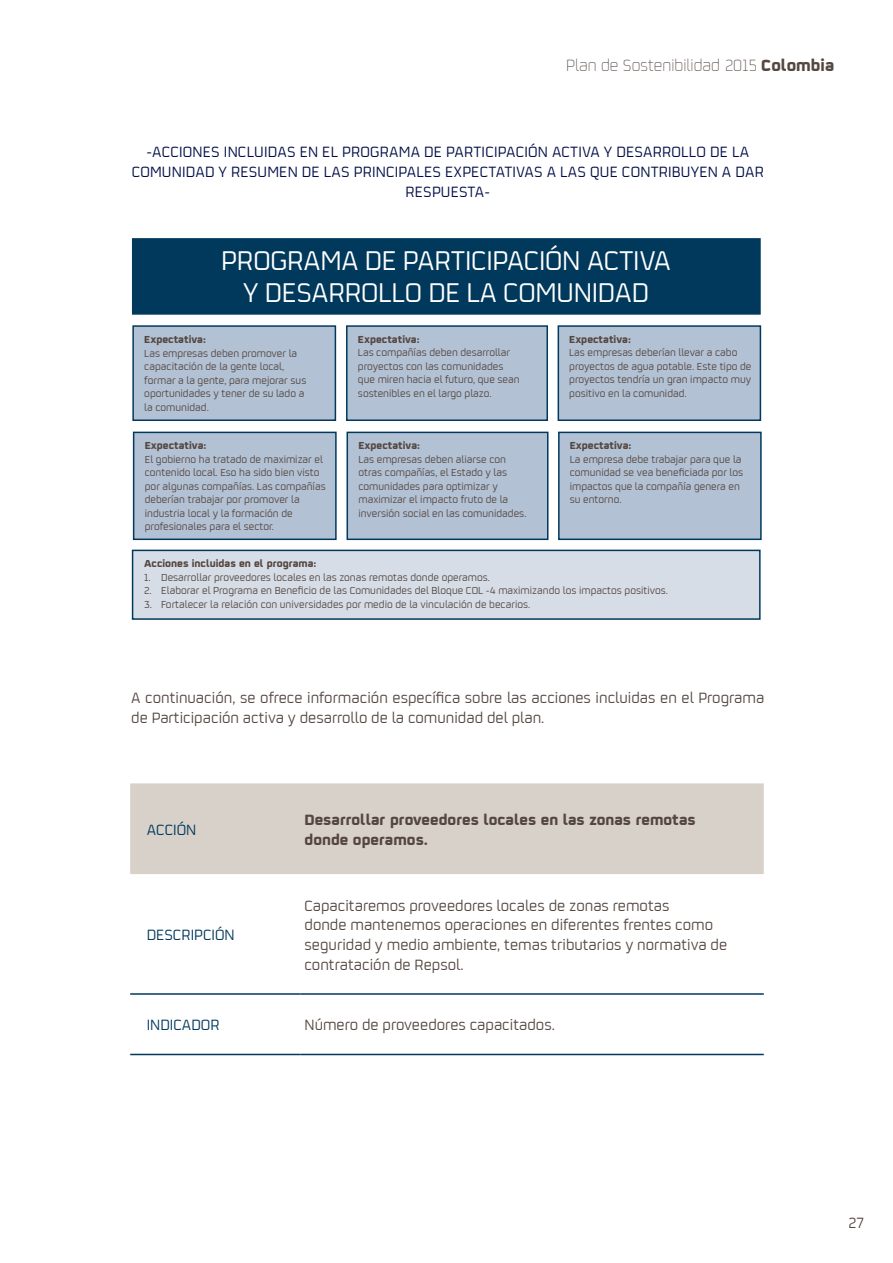
<style>
.page{position:relative;width:893px;height:1263px;background:#fff}
.page>*{position:absolute;margin:0;border:0;box-sizing:border-box;transform-origin:0 0}
.t1{font:30px "Repsol";letter-spacing:-.01em;color:#fff}
.t2{font:300 18px "Repsol";color:#544640}
.t3{font:16.5px/19.8px "Repsol";color:#544640}
.t4{font:16.5px/19.8px "Repsol";letter-spacing:.01em;color:#000d46;text-align:center}
.t5{font:700 16.5px/19.8px "Repsol";color:#544640}
.t6{font:16.5px "Repsol";color:#00395c}
.t7{font:11.25px/13.5px "Repsol";color:#544640}
.t8{font:700 11.25px "Repsol";color:#544640}
.s1{font-weight:700}
</style>
<div class="page">
<div style="left:132px;top:550px;width:629px;height:70px;background:#d6dde7;border:2px solid #00395c"></div>
<div style="left:130px;top:783px;width:634px;height:91px;background:#d7d1ca"></div>
<hr style="left:130px;top:993px;width:170px;height:2px;background:#00395c">
<hr style="left:300px;top:993px;width:464px;height:2px;background:#00395c">
<hr style="left:130px;top:1054px;width:170px;height:1px;background:#00395c">
<hr style="left:300px;top:1054px;width:464px;height:1px;background:#00395c">
<div style="left:133px;top:432px;width:204px;height:108px;background:#b2c1d3;border:2px solid #00395c"></div>
<div style="left:347px;top:432px;width:201px;height:108px;background:#b2c1d3;border:2px solid #00395c"></div>
<div style="left:558px;top:432px;width:204px;height:108px;background:#b2c1d3;border:2px solid #00395c"></div>
<div style="left:132px;top:238px;width:629px;height:77px;background:#00395c;border:2px solid #00395c"></div>
<div style="left:132px;top:325px;width:204px;height:96px;background:#b2c1d3;border:2px solid #00395c"></div>
<div style="left:346px;top:325px;width:202px;height:96px;background:#b2c1d3;border:2px solid #00395c"></div>
<div style="left:558px;top:325px;width:203px;height:96px;background:#b2c1d3;border:2px solid #00395c"></div>
<h2 class="t2" style="left:566px;top:53px;width:270px">Plan de Sostenibilidad 2015 <span class="s1">Colombia</span></h2>
<p class="t4" style="left:132px;top:141px;width:634px">-ACCIONES INCLUIDAS EN EL PROGRAMA DE PARTICIPACIÓN ACTIVA Y DESARROLLO DE LA<br>COMUNIDAD Y RESUMEN DE LAS PRINCIPALES EXPECTATIVAS A LAS QUE CONTRIBUYEN A DAR<br>RESPUESTA-</p>
<p class="t1" style="left:221px;top:240px;width:451px">PROGRAMA DE PARTICIPACIÓN ACTIVA</p>
<p class="t1" style="left:243px;top:272px;width:407px">Y DESARROLLO DE LA COMUNIDAD</p>
<p class="t8" style="left:144px;top:330px;width:63px">Expectativa:</p>
<p class="t7" style="left:144px;top:345px;width:164px">Las empresas deben promover la capacitación de la gente local, formar a la gente, para mejorar sus oportunidades y tener de su lado a</p>
<p class="t7" style="left:144px;top:399px;width:66px">la comunidad.</p>
<p class="t8" style="left:145px;top:436px;width:63px">Expectativa:</p>
<p class="t7" style="left:145px;top:452px;width:182px">El gobierno ha tratado de maximizar el contenido local. Eso ha sido bien visto por algunas compañías. Las compañías deberían trabajar por promover la industria local y la formación de profesionales para el sector.</p>
<p class="t8" style="left:358px;top:330px;width:63px">Expectativa:</p>
<p class="t7" style="left:358px;top:345px;width:163px">Las compañías deben desarrollar proyectos con las comunidades que miren hacia el futuro, que sean sostenibles en el largo plazo.</p>
<p class="t8" style="left:358px;top:436px;width:63px">Expectativa:</p>
<p class="t7" style="left:358px;top:452px;width:169px">Las empresas deben aliarse con otras compañías, el Estado y las comunidades para optimizar y maximizar el impacto fruto de la inversión social en las comunidades.</p>
<p class="t8" style="left:569px;top:330px;width:63px">Expectativa:</p>
<p class="t7" style="left:569px;top:345px;width:184px">Las empresas deberían llevar a cabo proyectos de agua potable. Este tipo de proyectos tendría un gran impacto muy positivo en la comunidad.</p>
<p class="t8" style="left:570px;top:436px;width:63px">Expectativa:</p>
<p class="t7" style="left:570px;top:452px;width:175px">La empresa debe trabajar para que la comunidad se vea beneficiada por los impactos que la compañía genera en su entorno.</p>
<p class="t8" style="left:144px;top:554px;width:174px">Acciones incluidas en el programa:</p>
<p class="t7" style="left:144px;top:570px;width:347px">1. Desarrollar proveedores locales en las zonas remotas donde operamos.</p>
<p class="t7" style="left:144px;top:583px;width:525px">2. Elaborar el Programa en Beneficio de las Comunidades del Bloque COL -4 maximizando los impactos positivos.</p>
<p class="t7" style="left:144px;top:597px;width:388px">3. Fortalecer la relación con universidades por medio de la vinculación de becarios.</p>
<p class="t3" style="left:131px;top:687px;width:635px">A continuación, se ofrece información específica sobre las acciones incluidas en el Programa de Participación activa y desarrollo de la comunidad del plan.</p>
<p class="t6" style="left:147px;top:818px;width:51px">ACCIÓN</p>
<p class="t5" style="left:305px;top:808px;width:393px">Desarrollar proveedores locales en las zonas remotas donde operamos.</p>
<p class="t6" style="left:147px;top:924px;width:90px">DESCRIPCIÓN</p>
<p class="t3" style="left:305px;top:894px;width:424px">Capacitaremos proveedores locales de zonas remotas<br>donde mantenemos operaciones en diferentes frentes como seguridad y medio ambiente, temas tributarios y normativa de contratación de Repsol.</p>
<p class="t6" style="left:147px;top:1014px;width:74px">INDICADOR</p>
<p class="t3" style="left:305px;top:1014px;width:252px">Número de proveedores capacitados.</p>
<h3 class="t3" style="left:848px;top:1211px;width:17px">27</h3>
</div>
